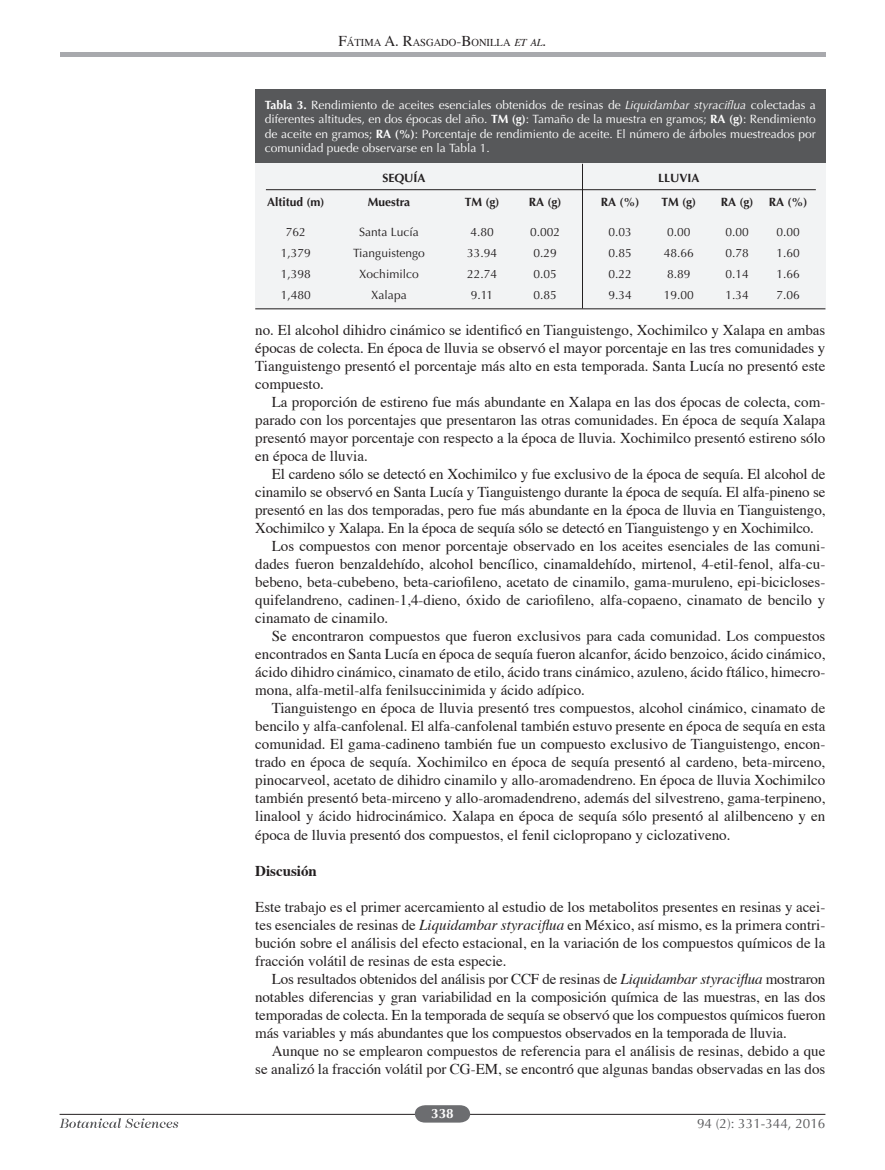
<style>
.page{position:relative;width:885px;height:1170px;background:#fff}
.page>*{position:absolute;margin:0;border:0;box-sizing:border-box;transform-origin:0 0}
.t1{font:15px/18px "Times";color:#231f20;text-align:justify}
.t2{font:700 15px "Times";color:#231f20}
.t3{font:13.5px "Optima";color:#57585a}
.t4{font:700 13.5px "Optima";color:#fff}
.t5{font:12px/14.4px "Optima";color:#fff;text-align:justify}
.t6{font:12px "Optima";color:#231f20}
.t7{font:700 12px "Optima";color:#231f20}
.t8{font:10.5px "Times";color:#231f20}
.s1{font-size:15px}
.s2{font-style:italic}
.s3{font-style:italic;font-size:15px}
.s4{font-weight:700}
</style>
<div class="page">
<hr style="left:60px;top:1113px;width:765px;height:1px;background:#231f20">
<svg style="left:415px;top:1105px;width:55px;height:17px"></svg>
<svg style="left:61px;top:1118px;width:117px;height:9px"></svg>
<div style="left:255px;top:89px;width:570px;height:74px;background:#57585a"></div>
<div style="left:255px;top:163px;width:570px;height:146px;background:#f2f3f4"></div>
<hr style="left:266px;top:189px;width:549px;height:1px;background:#231f20">
<hr style="left:255px;top:308px;width:570px;height:1px;background:#231f20">
<hr style="left:582px;top:164px;width:1px;height:144px;background:#231f20">
<div style="left:60px;top:52px;width:765px;height:5px;background:#a8a9ad"></div>
<p class="t8" style="left:338px;top:33px;width:209px"><span class="s1">F</span>átima <span class="s1">A. R</span>asgado<span class="s1">-B</span>onilla <span class="s2">et al</span><span class="s3">.</span></p>
<p class="t5" style="left:265px;top:98px;width:552px"><span class="s4">Tabla 3.</span> Rendimiento de aceites esenciales obtenidos de resinas de <span class="s2">Liquidambar styraciflua</span> colectadas a diferentes altitudes, en dos épocas del año. <span class="s4">TM (g)</span>: Tamaño de la muestra en gramos; <span class="s4">RA (g)</span>: Rendimiento de aceite en gramos; <span class="s4">RA (%)</span>: Porcentaje de rendimiento de aceite. El número de árboles muestreados por comunidad puede observarse en la Tabla 1.</p>
<p class="t7" style="left:382px;top:171px;width:45px">SEQUÍA</p>
<p class="t7" style="left:658px;top:171px;width:43px">LLUVIA</p>
<p class="t7" style="left:267px;top:195px;width:59px">Altitud (m)</p>
<p class="t7" style="left:368px;top:195px;width:44px">Muestra</p>
<p class="t7" style="left:464px;top:195px;width:36px">TM (g)</p>
<p class="t7" style="left:528px;top:195px;width:34px">RA (g)</p>
<p class="t7" style="left:600px;top:195px;width:40px">RA (%)</p>
<p class="t7" style="left:661px;top:195px;width:36px">TM (g)</p>
<p class="t7" style="left:720px;top:195px;width:34px">RA (g)</p>
<p class="t7" style="left:768px;top:195px;width:40px">RA (%)</p>
<p class="t6" style="left:286px;top:225px;width:22px">762</p>
<p class="t6" style="left:359px;top:225px;width:61px">Santa Lucía</p>
<p class="t6" style="left:470px;top:225px;width:25px">4.80</p>
<p class="t6" style="left:530px;top:225px;width:32px">0.002</p>
<p class="t6" style="left:608px;top:225px;width:25px">0.03</p>
<p class="t6" style="left:667px;top:225px;width:25px">0.00</p>
<p class="t6" style="left:725px;top:225px;width:25px">0.00</p>
<p class="t6" style="left:776px;top:225px;width:25px">0.00</p>
<p class="t6" style="left:281px;top:246px;width:32px">1,379</p>
<p class="t6" style="left:353px;top:246px;width:73px">Tianguistengo</p>
<p class="t6" style="left:467px;top:246px;width:32px">33.94</p>
<p class="t6" style="left:533px;top:246px;width:25px">0.29</p>
<p class="t6" style="left:608px;top:246px;width:25px">0.85</p>
<p class="t6" style="left:663px;top:246px;width:32px">48.66</p>
<p class="t6" style="left:725px;top:246px;width:25px">0.78</p>
<p class="t6" style="left:776px;top:246px;width:25px">1.60</p>
<p class="t6" style="left:281px;top:267px;width:32px">1,398</p>
<p class="t6" style="left:359px;top:267px;width:61px">Xochimilco</p>
<p class="t6" style="left:467px;top:267px;width:32px">22.74</p>
<p class="t6" style="left:533px;top:267px;width:25px">0.05</p>
<p class="t6" style="left:608px;top:267px;width:25px">0.22</p>
<p class="t6" style="left:667px;top:267px;width:25px">8.89</p>
<p class="t6" style="left:725px;top:267px;width:25px">0.14</p>
<p class="t6" style="left:776px;top:267px;width:25px">1.66</p>
<p class="t6" style="left:281px;top:288px;width:32px">1,480</p>
<p class="t6" style="left:371px;top:288px;width:37px">Xalapa</p>
<p class="t6" style="left:471px;top:288px;width:24px">9.11</p>
<p class="t6" style="left:533px;top:288px;width:25px">0.85</p>
<p class="t6" style="left:608px;top:288px;width:25px">9.34</p>
<p class="t6" style="left:663px;top:288px;width:32px">19.00</p>
<p class="t6" style="left:725px;top:288px;width:25px">1.34</p>
<p class="t6" style="left:776px;top:288px;width:25px">7.06</p>
<p class="t1" style="left:255px;top:320px;width:571px">no. El alcohol dihidro cinámico se identificó en Tianguistengo, Xochimilco y Xalapa en ambas épocas de colecta. En época de lluvia se observó el mayor porcentaje en las tres comunidades y Tianguistengo presentó el porcentaje más alto en esta temporada. Santa Lucía no presentó este compuesto.</p>
<p class="t1" style="left:255px;top:392px;width:571px;text-indent:16px">La proporción de estireno fue más abundante en Xalapa en las dos épocas de colecta, com&shy;parado con los porcentajes que presentaron las otras comunidades. En época de sequía Xalapa presentó mayor porcentaje con respecto a la época de lluvia. Xochimilco presentó estireno sólo en época de lluvia.</p>
<p class="t1" style="left:255px;top:464px;width:571px;text-indent:16px">El cardeno sólo se detectó en Xochimilco y fue exclusivo de la época de sequía. El alcohol de cinamilo se observó en Santa Lucía y Tianguistengo durante la época de sequía. El alfa-pineno se presentó en las dos temporadas, pero fue más abundante en la época de lluvia en Tianguistengo, Xochimilco y Xalapa. En la época de sequía sólo se detectó en Tianguistengo y en Xochimilco.</p>
<p class="t1" style="left:255px;top:536px;width:571px;text-indent:16px">Los compuestos con menor porcentaje observado en los aceites esenciales de las comuni&shy;dades fueron benzaldehído, alcohol bencílico, cinamaldehído, mirtenol, 4-etil-fenol, alfa-cu&shy;bebeno, beta-cubebeno, beta-cariofileno, acetato de cinamilo, gama-muruleno, epi-bicicloses&shy;quifelandreno, cadinen-1,4-dieno, óxido de cariofileno, alfa-copaeno, cinamato de bencilo y cinamato de cinamilo.</p>
<p class="t1" style="left:255px;top:626px;width:571px;text-indent:16px">Se encontraron compuestos que fueron exclusivos para cada comunidad. Los compuestos encontrados en Santa Lucía en época de sequía fueron alcanfor, ácido benzoico, ácido cinámico, ácido dihidro cinámico, cinamato de etilo, ácido trans cinámico, azuleno, ácido ftálico, himecro&shy;mona, alfa-metil-alfa fenilsuccinimida y ácido adípico.</p>
<p class="t1" style="left:255px;top:698px;width:571px;text-indent:16px">Tianguistengo en época de lluvia presentó tres compuestos, alcohol cinámico, cinamato de bencilo y alfa-canfolenal. El alfa-canfolenal también estuvo presente en época de sequía en esta comunidad. El gama-cadineno también fue un compuesto exclusivo de Tianguistengo, encon&shy;trado en época de sequía. Xochimilco en época de sequía presentó al cardeno, beta-mirceno, pinocarveol, acetato de dihidro cinamilo y allo-aromadendreno. En época de lluvia Xochimilco también presentó beta-mirceno y allo-aromadendreno, además del silvestreno, gama-terpineno, linalool y ácido hidrocinámico. Xalapa en época de sequía sólo presentó al alilbenceno y en época de lluvia presentó dos compuestos, el fenil ciclopropano y ciclozativeno.</p>
<p class="t2" style="left:255px;top:856px;width:63px">Discusión</p>
<p class="t1" style="left:255px;top:896px;width:571px">Este trabajo es el primer acercamiento al estudio de los metabolitos presentes en resinas y acei&shy;tes esenciales de resinas de <span class="s2">Liquidambar styraciflua</span> en México, así mismo, es la primera contri&shy;bución sobre el análisis del efecto estacional, en la variación de los compuestos químicos de la fracción volátil de resinas de esta especie.</p>
<p class="t1" style="left:255px;top:968px;width:571px;text-indent:17px">Los resultados obtenidos del análisis por CCF de resinas de <span class="s2">Liquidambar styraciflua</span> mostraron notables diferencias y gran variabilidad en la composición química de las muestras, en las dos temporadas de colecta. En la temporada de sequía se observó que los compuestos químicos fueron más variables y más abundantes que los compuestos observados en la temporada de lluvia.</p>
<p class="t1" style="left:255px;top:1040px;width:571px;text-align:right">Aunque no se emplearon compuestos de referencia para el análisis de resinas, debido a que<br>se analizó la fracción volátil por CG-EM, se encontró que algunas bandas observadas en las dos</p>
<p class="t4" style="left:431px;top:1105px;width:24px">338</p>
<p class="t3" style="left:697px;top:1115px;width:130px">94 (2): 331-344, 2016</p>
</div>
